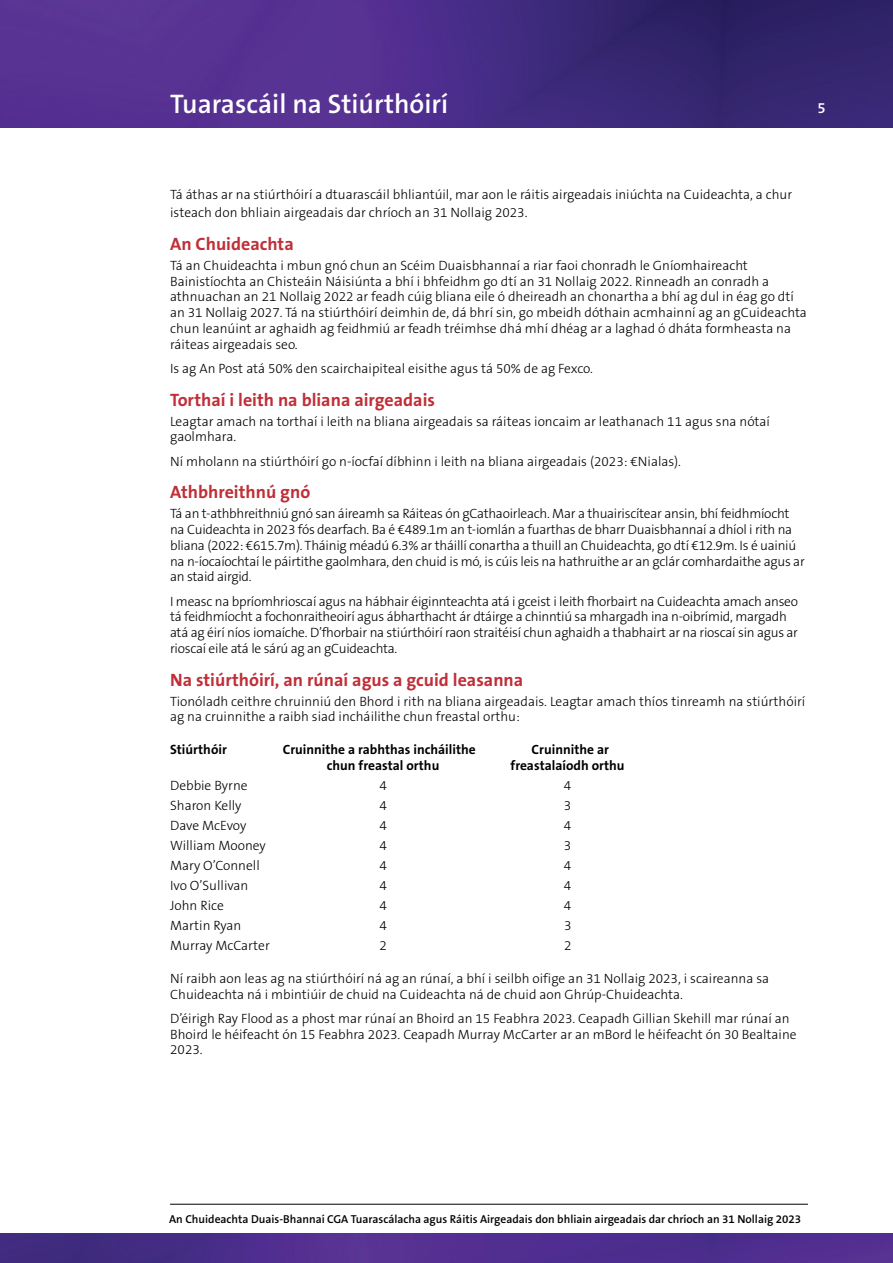
<style>
.page{position:relative;width:893px;height:1263px;background:#fff}
.page>*{position:absolute;margin:0;border:0;box-sizing:border-box;transform-origin:0 0}
.t1{font:600 27px "The Sans B6";color:#fff}
.t2{font:700 18px "The Sans B7";color:#c02f38}
.t3{font:600 15px "The Sans B6";color:#fff}
.t4{font:300 13.5px/15.8px "The Sans B3";color:#000}
.t5{font:300 13.5px/15.8px "The Sans B3";letter-spacing:-.02em;color:#000}
.t6{font:700 13.5px "The Sans B7";color:#000}
.t7{font:600 11.55px "The Sans B6";color:#000}
</style>
<div class="page">
<img style="left:0;top:1233px;width:893px;height:30px">
<img style="left:0;top:0;width:893px;height:128px">
<hr style="left:170px;top:1204px;width:638px;height:1px;background:#000">
<h1 class="t1" style="left:170px;top:90px;width:280px">Tuarascáil na Stiúrthóirí</h1>
<p class="t3" style="left:817px;top:100px;width:10px">5</p>
<p class="t4" style="left:170px;top:186px;width:624px;line-height:18px">Tá áthas ar na stiúrthóirí a dtuarascáil bhliantúil, mar aon le ráitis airgeadais iniúchta na Cuideachta, a chur isteach don bhliain airgeadais dar chríoch an 31 Nollaig 2023.</p>
<h2 class="t2" style="left:170px;top:234px;width:125px">An Chuideachta</h2>
<p class="t4" style="left:170px;top:258px;width:638px">Tá an Chuideachta i mbun gnó chun an Scéim Duaisbhannaí a riar faoi chonradh le Gníomhaireacht Bainistíochta an Chisteáin Náisiúnta a bhí i bhfeidhm go dtí an 31 Nollaig 2022. Rinneadh an conradh a athnuachan an 21 Nollaig 2022 ar feadh cúig bliana eile ó dheireadh an chonartha a bhí ag dul in éag go dtí an 31 Nollaig 2027. Tá na stiúrthóirí deimhin de, dá bhrí sin, go mbeidh dóthain acmhainní ag an gCuideachta chun leanúint ar aghaidh ag feidhmiú ar feadh tréimhse dhá mhí dhéag ar a laghad ó dháta formheasta na ráiteas airgeadais seo.</p>
<p class="t4" style="left:170px;top:361px;width:424px">Is ag An Post atá 50% den scairchaipiteal eisithe agus tá 50% de ag Fexco.</p>
<h2 class="t2" style="left:170px;top:390px;width:266px">Torthaí i leith na bliana airgeadais</h2>
<p class="t4" style="left:170px;top:414px;width:601px">Leagtar amach na torthaí i leith na bliana airgeadais sa ráiteas ioncaim ar leathanach 11 agus sna nótaí gaolmhara.</p>
<p class="t4" style="left:170px;top:454px;width:512px">Ní mholann na stiúrthóirí go n-íocfaí díbhinn i leith na bliana airgeadais (2023: €Nialas).</p>
<h2 class="t2" style="left:170px;top:483px;width:142px">Athbhreithnú gnó</h2>
<p class="t5" style="left:170px;top:506px;width:636px">Tá an t-athbhreithniú gnó san áireamh sa Ráiteas ón gCathaoirleach. Mar a thuairiscítear ansin, bhí feidhmíocht na Cuideachta in 2023 fós dearfach. Ba é €489.1m an t-iomlán a fuarthas de bharr Duaisbhannaí a dhíol i rith na bliana (2022: €615.7m). Tháinig méadú 6.3% ar tháillí conartha a thuill an Chuideachta, go dtí €12.9m. Is é uainiú na n-íocaíochtaí le páirtithe gaolmhara, den chuid is mó, is cúis leis na hathruithe ar an gclár comhardaithe agus ar an staid airgid.</p>
<p class="t5" style="left:170px;top:594px;width:629px">I measc na bpríomhrioscaí agus na hábhair éiginnteachta atá i gceist i leith fhorbairt na Cuideachta amach anseo tá feidhmíocht a fochonraitheoirí agus ábharthacht ár dtáirge a chinntiú sa mhargadh ina n-oibrímid, margadh atá ag éirí níos iomaíche. D’fhorbair na stiúrthóirí raon straitéisí chun aghaidh a thabhairt ar na rioscaí sin agus ar rioscaí eile atá le sárú ag an gCuideachta.</p>
<h2 class="t2" style="left:170px;top:670px;width:355px">Na stiúrthóirí, an rúnaí agus a gcuid leasanna</h2>
<p class="t4" style="left:170px;top:694px;width:637px">Tionóladh ceithre chruinniú den Bhord i rith na bliana airgeadais. Leagtar amach thíos tinreamh na stiúrthóirí ag na cruinnithe a raibh siad incháilithe chun freastal orthu:</p>
<p class="t6" style="left:170px;top:742px;width:58px">Stiúrthóir</p>
<p class="t6" style="left:283px;top:742px;width:194px">Cruinnithe a rabhthas incháilithe</p>
<p class="t6" style="left:532px;top:742px;width:79px">Cruinnithe ar</p>
<p class="t6" style="left:327px;top:758px;width:114px">chun freastal orthu</p>
<p class="t6" style="left:511px;top:758px;width:116px">freastalaíodh orthu</p>
<p class="t4" style="left:170px;top:778px;width:79px">Debbie Byrne</p>
<p class="t4" style="left:379px;top:778px;width:9px">4</p>
<p class="t4" style="left:564px;top:778px;width:9px">4</p>
<p class="t4" style="left:170px;top:798px;width:73px">Sharon Kelly</p>
<p class="t4" style="left:379px;top:798px;width:9px">4</p>
<p class="t4" style="left:564px;top:798px;width:9px">3</p>
<p class="t4" style="left:170px;top:818px;width:78px">Dave McEvoy</p>
<p class="t4" style="left:379px;top:818px;width:9px">4</p>
<p class="t4" style="left:564px;top:818px;width:9px">4</p>
<p class="t4" style="left:170px;top:838px;width:97px">William Mooney</p>
<p class="t4" style="left:379px;top:838px;width:9px">4</p>
<p class="t4" style="left:564px;top:838px;width:9px">3</p>
<p class="t4" style="left:170px;top:858px;width:91px">Mary O’Connell</p>
<p class="t4" style="left:379px;top:858px;width:9px">4</p>
<p class="t4" style="left:564px;top:858px;width:9px">4</p>
<p class="t4" style="left:170px;top:878px;width:80px">Ivo O’Sullivan</p>
<p class="t4" style="left:379px;top:878px;width:9px">4</p>
<p class="t4" style="left:564px;top:878px;width:9px">4</p>
<p class="t4" style="left:170px;top:898px;width:55px">John Rice</p>
<p class="t4" style="left:379px;top:898px;width:9px">4</p>
<p class="t4" style="left:564px;top:898px;width:9px">4</p>
<p class="t4" style="left:170px;top:918px;width:73px">Martin Ryan</p>
<p class="t4" style="left:379px;top:918px;width:9px">4</p>
<p class="t4" style="left:564px;top:918px;width:9px">3</p>
<p class="t4" style="left:170px;top:938px;width:101px">Murray McCarter</p>
<p class="t4" style="left:379px;top:938px;width:9px">2</p>
<p class="t4" style="left:564px;top:938px;width:9px">2</p>
<p class="t4" style="left:170px;top:971px;width:600px">Ní raibh aon leas ag na stiúrthóirí ná ag an rúnaí, a bhí i seilbh oifige an 31 Nollaig 2023, i scaireanna sa<br>Chuideachta ná i mbintiúir de chuid na Cuideachta ná de chuid aon Ghrúp-Chuideachta.</p>
<p class="t4" style="left:170px;top:1011px;width:628px">D’éirigh Ray Flood as a phost mar rúnaí an Bhoird an 15 Feabhra 2023. Ceapadh Gillian Skehill mar rúnaí an<br>Bhoird le héifeacht ón 15 Feabhra 2023. Ceapadh Murray McCarter ar an mBord le héifeacht ón 30 Bealtaine<br>2023.</p>
<p class="t7" style="left:169px;top:1213px;width:634px">An Chuideachta Duais-Bhannaí CGA Tuarascálacha agus Ráitis Airgeadais don bhliain airgeadais dar chríoch an 31 Nollaig 2023</p>
</div>
